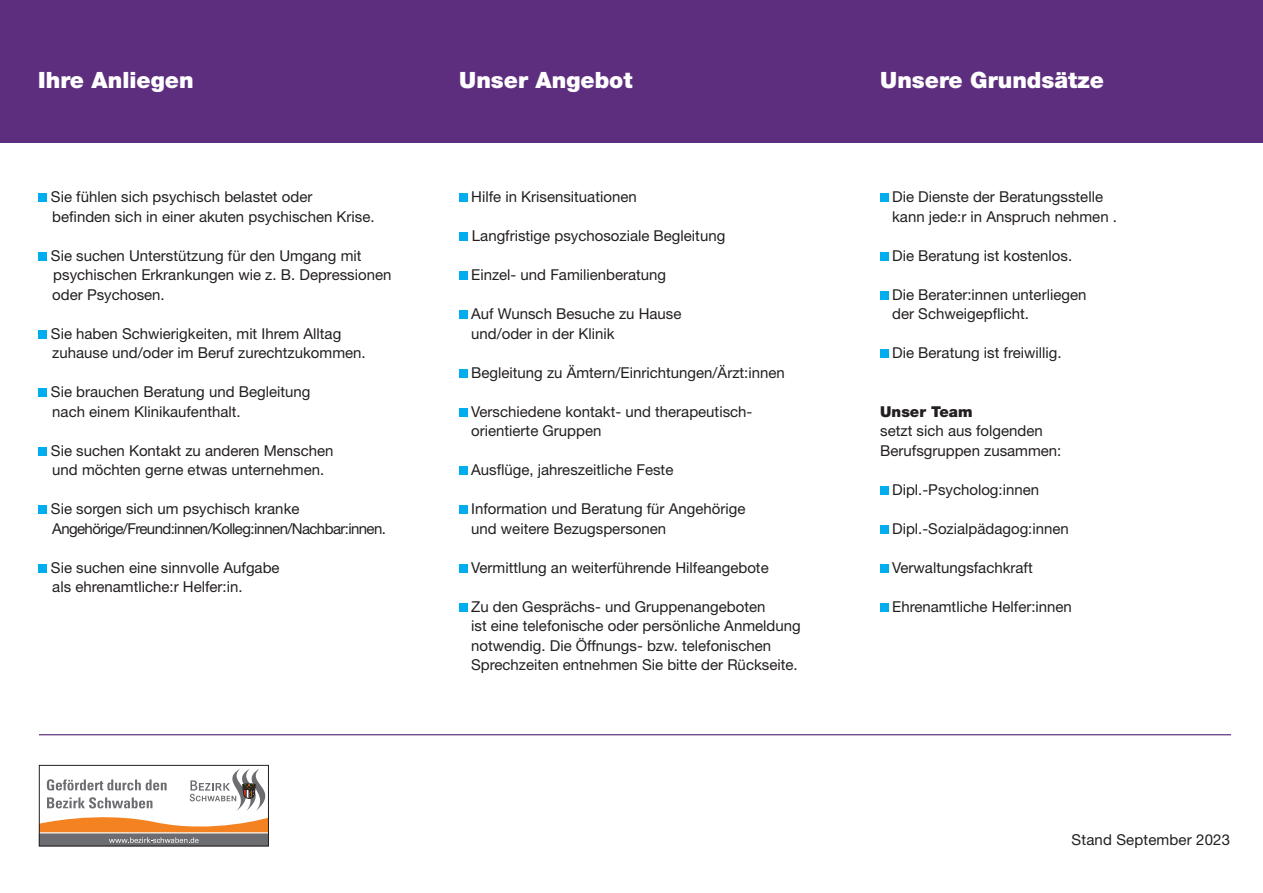
<style>
.page{position:relative;width:1263px;height:893px;background:#fff}
.page>*{position:absolute;margin:0;border:0;box-sizing:border-box;transform-origin:0 0}
.Head_15_auf_16_74{font:900 22.5px "Helvetica Neue LT Std";color:#fff}
.Copy_8_5_auf_11_16{font:15px/19.5px "Helvetica Neue LT Std";color:#231f20}
.Copy_8_5_auf_11_16-2{font:15px "Helvetica Neue LT Std";letter-spacing:-.04em;color:#231f20}
.Copy_8_5_auf_11_16-3{font:900 15px "Helvetica Neue LT Std";color:#231f20}
</style>
<div class="page">
<div style="left:0;top:0;width:1263px;height:143px;background:#5e2e7e"></div>
<div style="left:38px;top:194px;width:9px;height:8px;background:#00aeef"></div>
<div style="left:38px;top:252px;width:9px;height:9px;background:#00aeef"></div>
<div style="left:38px;top:330px;width:9px;height:9px;background:#00aeef"></div>
<div style="left:38px;top:389px;width:9px;height:8px;background:#00aeef"></div>
<div style="left:38px;top:447px;width:9px;height:9px;background:#00aeef"></div>
<div style="left:38px;top:506px;width:9px;height:8px;background:#00aeef"></div>
<div style="left:38px;top:564px;width:9px;height:9px;background:#00aeef"></div>
<div style="left:459px;top:194px;width:9px;height:8px;background:#00aeef"></div>
<div style="left:459px;top:233px;width:9px;height:8px;background:#00aeef"></div>
<div style="left:459px;top:272px;width:9px;height:8px;background:#00aeef"></div>
<div style="left:459px;top:311px;width:9px;height:8px;background:#00aeef"></div>
<div style="left:459px;top:369px;width:9px;height:9px;background:#00aeef"></div>
<div style="left:459px;top:408px;width:9px;height:9px;background:#00aeef"></div>
<div style="left:459px;top:467px;width:9px;height:8px;background:#00aeef"></div>
<div style="left:459px;top:506px;width:9px;height:8px;background:#00aeef"></div>
<div style="left:459px;top:564px;width:9px;height:9px;background:#00aeef"></div>
<div style="left:459px;top:603px;width:9px;height:9px;background:#00aeef"></div>
<div style="left:880px;top:194px;width:9px;height:8px;background:#00aeef"></div>
<div style="left:880px;top:252px;width:9px;height:9px;background:#00aeef"></div>
<div style="left:880px;top:291px;width:9px;height:9px;background:#00aeef"></div>
<div style="left:880px;top:350px;width:9px;height:8px;background:#00aeef"></div>
<div style="left:880px;top:486px;width:9px;height:9px;background:#00aeef"></div>
<div style="left:880px;top:525px;width:9px;height:9px;background:#00aeef"></div>
<div style="left:880px;top:564px;width:9px;height:9px;background:#00aeef"></div>
<div style="left:880px;top:603px;width:9px;height:9px;background:#00aeef"></div>
<div style="left:39px;top:834px;width:230px;height:12px;background:#6c6d70"></div>
<svg style="left:41px;top:769px;width:226px;height:74px"></svg>
<div style="left:39px;top:765px;width:230px;height:81px;border:1px solid #231f20"></div>
<hr style="left:39px;top:734px;width:1192px;height:1px;background:#5e2e7e">
<p class="Head_15_auf_16_74" style="left:38px;top:67px;width:157px">Ihre Anliegen</p>
<p class="Head_15_auf_16_74" style="left:459px;top:67px;width:175px">Unser Angebot</p>
<p class="Copy_8_5_auf_11_16" style="left:51px;top:187px;width:263px">Sie fühlen sich psychisch belastet oder</p>
<p class="Copy_8_5_auf_11_16" style="left:52px;top:206px;width:324px">befinden sich in einer akuten psychischen Krise.</p>
<p class="Copy_8_5_auf_11_16" style="left:51px;top:245px;width:342px">Sie suchen Unterstützung für den Umgang mit psychischen Erkrankungen wie z. B. Depressionen</p>
<p class="Copy_8_5_auf_11_16" style="left:52px;top:284px;width:114px">oder Psychosen.</p>
<p class="Copy_8_5_auf_11_16" style="left:51px;top:323px;width:292px">Sie haben Schwierigkeiten, mit Ihrem Alltag</p>
<p class="Copy_8_5_auf_11_16" style="left:52px;top:343px;width:315px">zuhause und/oder im Beruf zurechtzukommen.</p>
<p class="Copy_8_5_auf_11_16" style="left:51px;top:382px;width:261px">Sie brauchen Beratung und Begleitung</p>
<p class="Copy_8_5_auf_11_16" style="left:52px;top:401px;width:190px">nach einem Klinikaufenthalt.</p>
<p class="Copy_8_5_auf_11_16" style="left:51px;top:440px;width:284px">Sie suchen Kontakt zu anderen Menschen</p>
<p class="Copy_8_5_auf_11_16" style="left:52px;top:460px;width:274px">und möchten gerne etwas unternehmen.</p>
<p class="Copy_8_5_auf_11_16" style="left:51px;top:499px;width:250px">Sie sorgen sich um psychisch kranke</p>
<p class="Copy_8_5_auf_11_16-2" style="left:52px;top:519px;width:335px">Angehörige/Freund:innen/Kolleg:innen/Nachbar:innen.</p>
<p class="Copy_8_5_auf_11_16" style="left:51px;top:557px;width:230px">Sie suchen eine sinnvolle Aufgabe</p>
<p class="Copy_8_5_auf_11_16" style="left:52px;top:577px;width:192px">als ehrenamtliche:r Helfer:in.</p>
<p class="Copy_8_5_auf_11_16" style="left:471px;top:187px;width:167px">Hilfe in Krisensituationen</p>
<p class="Copy_8_5_auf_11_16" style="left:472px;top:226px;width:255px">Langfristige psychosoziale Begleitung</p>
<p class="Copy_8_5_auf_11_16" style="left:471px;top:265px;width:197px">Einzel- und Familienberatung</p>
<p class="Copy_8_5_auf_11_16" style="left:471px;top:304px;width:212px">Auf Wunsch Besuche zu Hause und/oder in der Klinik</p>
<p class="Copy_8_5_auf_11_16" style="left:471px;top:362px;width:315px">Begleitung zu Ämtern/Einrichtungen/Ärzt:innen</p>
<p class="Copy_8_5_auf_11_16" style="left:471px;top:401px;width:283px">Verschiedene kontakt- und therapeutisch&shy;orientierte Gruppen</p>
<p class="Copy_8_5_auf_11_16" style="left:471px;top:460px;width:204px">Ausflüge, jahreszeitliche Feste</p>
<p class="Copy_8_5_auf_11_16" style="left:471px;top:499px;width:276px">Information und Beratung für Angehörige und weitere Bezugspersonen</p>
<p class="Copy_8_5_auf_11_16" style="left:471px;top:557px;width:299px">Vermittlung an weiterführende Hilfeangebote</p>
<p class="Copy_8_5_auf_11_16" style="left:471px;top:596px;width:331px">Zu den Gesprächs- und Gruppenangeboten<br>ist eine telefonische oder persönliche Anmeldung notwendig. Die Öffnungs- bzw. telefonischen Sprechzeiten entnehmen Sie bitte der Rückseite.</p>
<p class="Head_15_auf_16_74" style="left:880px;top:67px;width:225px">Unsere Grundsätze</p>
<p class="Copy_8_5_auf_11_16" style="left:892px;top:187px;width:226px">Die Dienste der Beratungsstelle kann jede:r in Anspruch nehmen .</p>
<p class="Copy_8_5_auf_11_16" style="left:892px;top:245px;width:182px">Die Beratung ist kostenlos.</p>
<p class="Copy_8_5_auf_11_16" style="left:892px;top:284px;width:196px">Die Berater:innen unterliegen der Schweigepflicht.</p>
<p class="Copy_8_5_auf_11_16" style="left:892px;top:343px;width:171px">Die Beratung ist freiwillig.</p>
<p class="Copy_8_5_auf_11_16-3" style="left:880px;top:402px;width:94px">Unser Team</p>
<p class="Copy_8_5_auf_11_16" style="left:880px;top:421px;width:164px">setzt sich aus folgenden</p>
<p class="Copy_8_5_auf_11_16" style="left:880px;top:440px;width:183px">Berufsgruppen zusammen:</p>
<p class="Copy_8_5_auf_11_16" style="left:892px;top:479px;width:148px">Dipl.-Psycholog:innen</p>
<p class="Copy_8_5_auf_11_16" style="left:892px;top:518px;width:178px">Dipl.-Sozialpädagog:innen</p>
<p class="Copy_8_5_auf_11_16" style="left:892px;top:557px;width:142px">Verwaltungsfachkraft</p>
<p class="Copy_8_5_auf_11_16" style="left:892px;top:596px;width:181px">Ehrenamtliche Helfer:innen</p>
<p class="Copy_8_5_auf_11_16" style="left:1071px;top:830px;width:160px">Stand September 2023</p>
</div>
